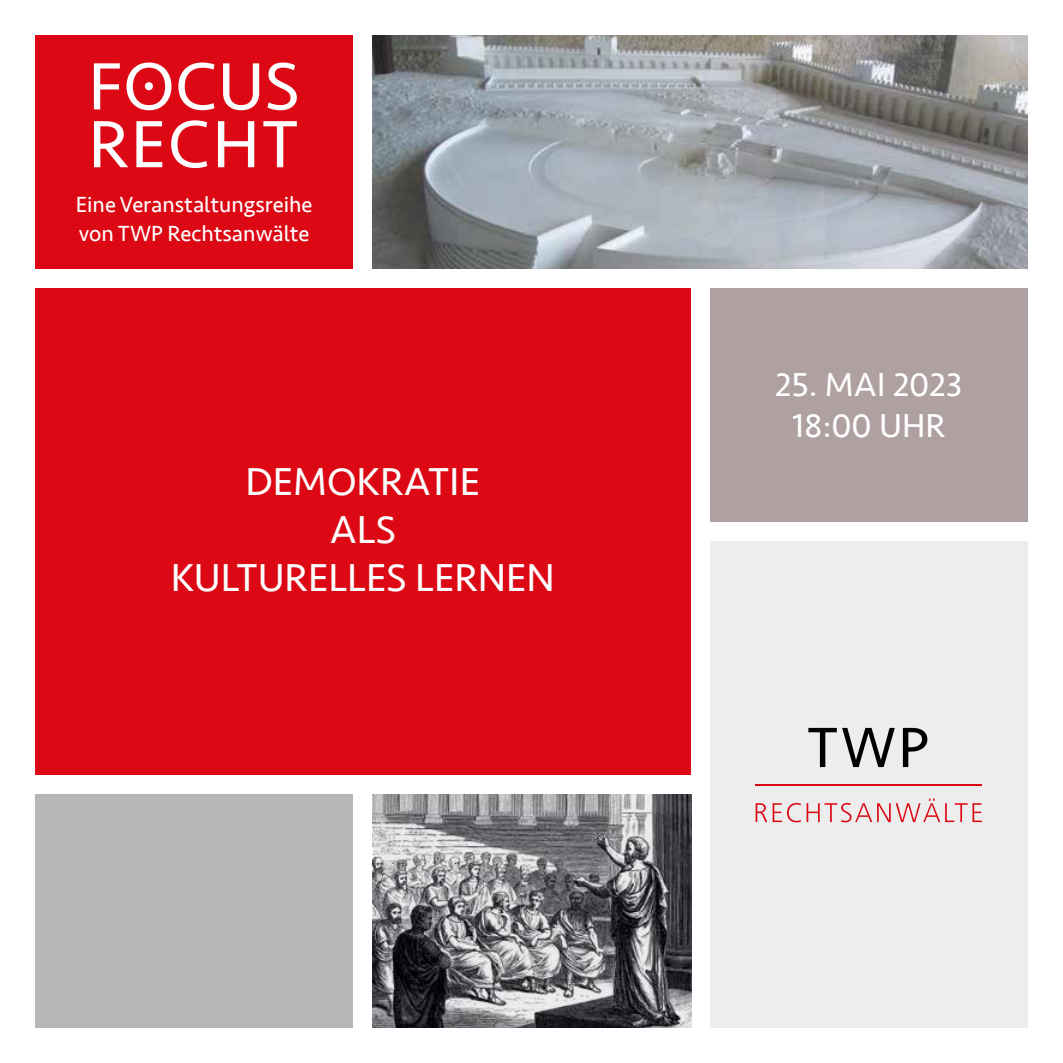
<style>
.page{position:relative;width:1063px;height:1063px;background:#fff}
.page>*{position:absolute;margin:0;border:0;box-sizing:border-box;transform-origin:0 0}
.t1{font:40px/48px "Seravek";color:#fff;text-align:center}
.t2{font:34px/41px "Seravek";color:#fff;text-align:center}
.t3{font:22.5px/28.2px "Seravek";color:#fff}
</style>
<div class="page">
<img style="left:373px;top:35px;width:655px;height:233px">
<svg style="left:373px;top:795px;width:318px;height:233px;background:#78777b"></svg>
<div style="left:35px;top:35px;width:318px;height:233px;background:#dc0814"></div>
<div style="left:35px;top:288px;width:656px;height:487px;background:#dc0814"></div>
<div style="left:710px;top:542px;width:318px;height:486px;background:#ededed"></div>
<div style="left:710px;top:288px;width:318px;height:233px;background:#afa1a1"></div>
<svg style="left:808px;top:728px;width:87px;height:39px"></svg>
<svg style="left:903px;top:728px;width:24px;height:39px"></svg>
<hr style="left:756px;top:784px;width:226px;height:2px;background:#dc0814">
<svg style="left:756px;top:803px;width:11px;height:19px"></svg>
<svg style="left:773px;top:803px;width:28px;height:19px"></svg>
<svg style="left:807px;top:799px;width:175px;height:23px"></svg>
<div style="left:35px;top:795px;width:318px;height:233px;background:#b6b6b9"></div>
<svg style="left:94px;top:63px;width:26px;height:46px"></svg>
<svg style="left:178px;top:63px;width:36px;height:47px"></svg>
<svg style="left:223px;top:63px;width:36px;height:47px"></svg>
<svg style="left:267px;top:63px;width:30px;height:47px"></svg>
<svg style="left:94px;top:121px;width:34px;height:46px"></svg>
<svg style="left:136px;top:121px;width:26px;height:46px"></svg>
<svg style="left:171px;top:120px;width:36px;height:48px"></svg>
<svg style="left:218px;top:121px;width:36px;height:46px"></svg>
<svg style="left:263px;top:121px;width:34px;height:46px"></svg>
<svg style="left:127px;top:63px;width:44px;height:47px"></svg>
<p class="t3" style="left:76px;top:191px;width:238px">Eine Veranstaltungsreihe von TWP Rechtsanwälte</p>
<h1 class="t1" style="left:171px;top:457px;width:386px">DEMOKRATIE<br>ALS<br>KULTURELLES LERNEN</h1>
<h2 class="t2" style="left:775px;top:364px;width:189px">25. MAI 2023<br>18:00 UHR</h2>
</div>
